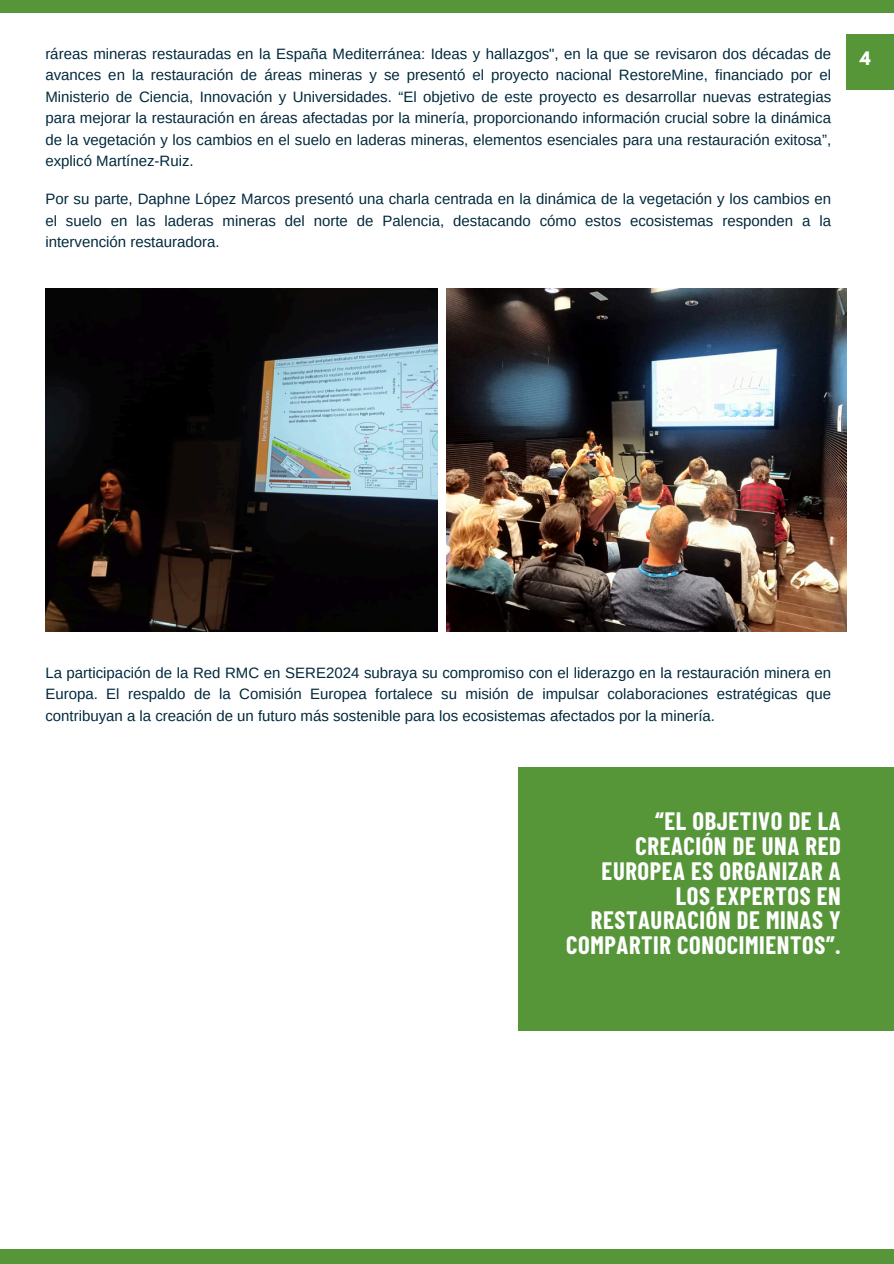
<style>
.page{position:relative;width:894px;height:1264px;background:#fff}
.page>*{position:absolute;margin:0;border:0;box-sizing:border-box;transform-origin:0 0}
.t1{font:700 24.6px/24.8px "Barlow Condensed";letter-spacing:.025em;color:#fff;text-align:right}
.t2{font:700 16.5px "League Spartan";color:#fff}
.t3{font:15px/21.3px "Arimo";color:#022a3d;text-align:justify}
</style>
<div class="page">
<div style="left:0;top:0;width:893px;height:12px;background:#569639"></div>
<div style="left:0;top:1249px;width:893px;height:14px;background:#569639"></div>
<div style="left:846px;top:34px;width:47px;height:55px;background:#569639"></div>
<img style="left:45px;top:289px;width:393px;height:342px">
<img style="left:446px;top:289px;width:399px;height:342px">
<div style="left:518px;top:766px;width:375px;height:264px;background:#569639"></div>
<p class="t3" style="left:45px;top:43px;width:787px">ráreas mineras restauradas en la España Mediterránea: Ideas y hallazgos", en la que se revisaron dos décadas de avances en la restauración de áreas mineras y se presentó el proyecto nacional RestoreMine, financiado por el Ministerio de Ciencia, Innovación y Universidades. “El objetivo de este proyecto es desarrollar nuevas estrategias para mejorar la restauración en áreas afectadas por la minería, proporcionando información crucial sobre la dinámica de la vegetación y los cambios en el suelo en laderas mineras, elementos esenciales para una restauración exitosa”, explicó Martínez-Ruiz.</p>
<p class="t3" style="left:45px;top:188px;width:787px">Por su parte, Daphne López Marcos presentó una charla centrada en la dinámica de la vegetación y los cambios en el suelo en las laderas mineras del norte de Palencia, destacando cómo estos ecosistemas responden a la intervención restauradora.</p>
<p class="t2" style="left:859px;top:51px;width:12px">4</p>
<p class="t3" style="left:45px;top:662px;width:787px">La participación de la Red RMC en SERE2024 subraya su compromiso con el liderazgo en la restauración minera en Europa. El respaldo de la Comisión Europea fortalece su misión de impulsar colaboraciones estratégicas que contribuyan a la creación de un futuro más sostenible para los ecosistemas afectados por la minería.</p>
<h2 class="t1" style="left:566px;top:808px;width:276px">“EL OBJETIVO DE LA<br>CREACIÓN DE UNA RED<br>EUROPEA ES ORGANIZAR A<br>LOS EXPERTOS EN<br>RESTAURACIÓN DE MINAS Y<br>COMPARTIR CONOCIMIENTOS”.</h2>
</div>
